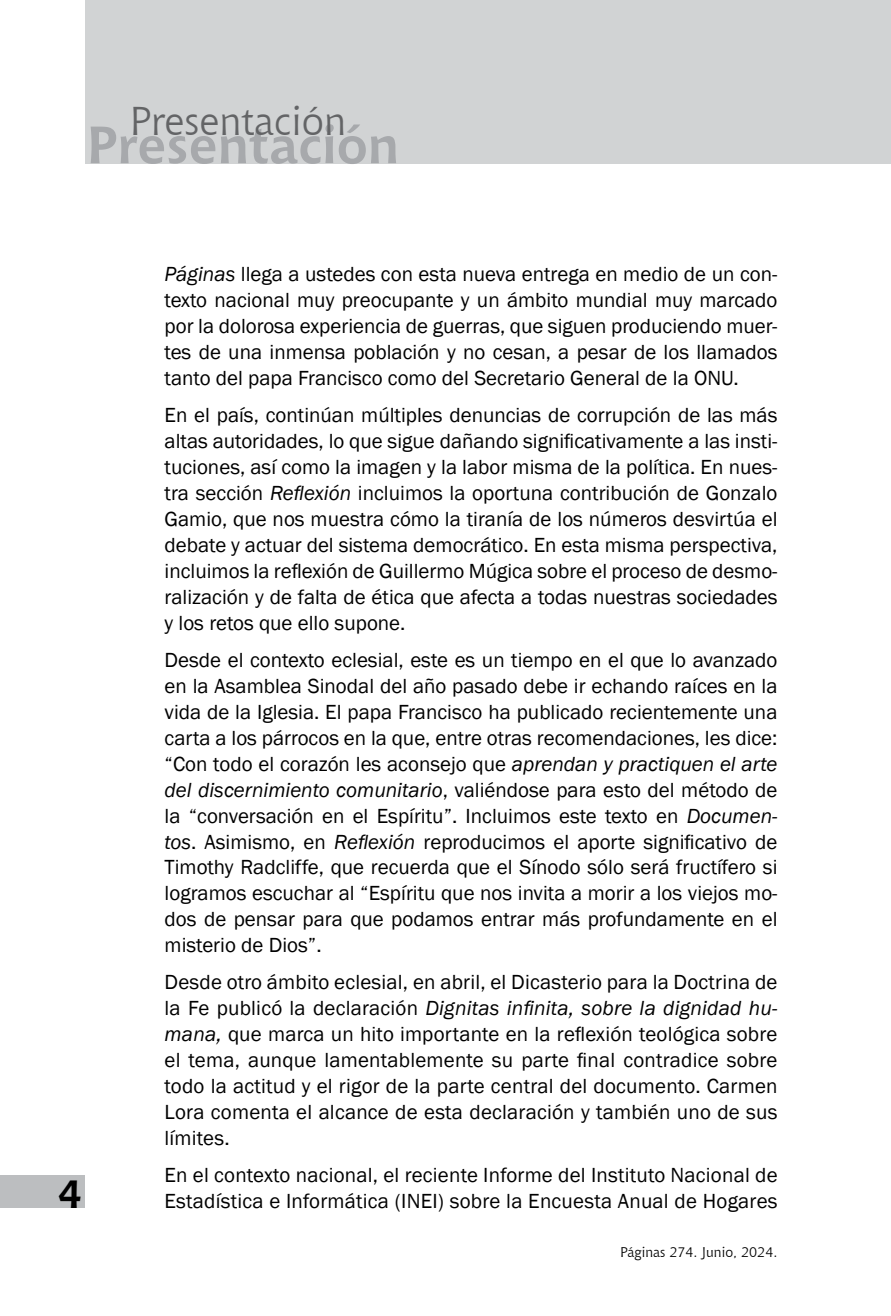
<style>
.page{position:relative;width:891px;height:1316px;background:#fff}
.page>*{position:absolute;margin:0;border:0;box-sizing:border-box;transform-origin:0 0}
.t1{font:700 52px "Chianti BT";letter-spacing:.005em;color:#a7a9ac}
.t2{font:40px "Chianti BT";color:#636466}
.t3{font:700 40px "Chianti BT";color:#000}
.t4{font:21px/26px "Franklin Gothic";color:#000;text-align:justify}
.t5{font:14px "Chianti BT";color:#000}
.s1{font-style:italic}
</style>
<div class="page">
<div style="left:0;top:1175px;width:85px;height:32px;background:#bcbec0"></div>
<div style="left:85px;top:0;width:805px;height:163px;background:#d1d3d4"></div>
<h2 class="t2" style="left:130px;top:94px;width:218px">Presentación</h2>
<h1 class="t1" style="left:86px;top:108px;width:314px">Presentación</h1>
<h2 class="t3" style="left:58px;top:1165px;width:26px">4</h2>
<p class="t4" style="left:164px;top:262px;width:614px"><span class="s1">Páginas</span> llega a ustedes con esta nueva entrega en medio de un con&shy;texto nacional muy preocupante y un ámbito mundial muy marcado por la dolorosa experiencia de guerras, que siguen produciendo muer&shy;tes de una inmensa población y no cesan, a pesar de los llamados tanto del papa Francisco como del Secretario General de la ONU.</p>
<p class="t4" style="left:164px;top:403px;width:614px">En el país, continúan múltiples denuncias de corrupción de las más altas autoridades, lo que sigue dañando significativamente a las insti&shy;tuciones, así como la imagen y la labor misma de la política. En nues&shy;tra sección <span class="s1">Reflexión</span> incluimos la oportuna contribución de Gonzalo Gamio, que nos muestra cómo la tiranía de los números desvirtúa el debate y actuar del sistema democrático. En esta misma perspectiva, incluimos la reflexión de Guillermo Múgica sobre el proceso de desmo&shy;ralización y de falta de ética que afecta a todas nuestras sociedades y los retos que ello supone.</p>
<p class="t4" style="left:164px;top:647px;width:614px">Desde el contexto eclesial, este es un tiempo en el que lo avanzado en la Asamblea Sinodal del año pasado debe ir echando raíces en la vida de la Iglesia. El papa Francisco ha publicado recientemente una carta a los párrocos en la que, entre otras recomendaciones, les dice: “Con todo el corazón les aconsejo que <span class="s1">aprendan y practiquen el arte del discernimiento comunitario</span>, valiéndose para esto del método de la “conversación en el Espíritu”. Incluimos este texto en <span class="s1">Documen&shy;tos</span>. Asimismo, en <span class="s1">Reflexión</span> reproducimos el aporte significativo de Timothy Radcliffe, que recuerda que el Sínodo sólo será fructífero si logramos escuchar al “Espíritu que nos invita a morir a los viejos mo&shy;dos de pensar para que podamos entrar más profundamente en el misterio de Dios”.</p>
<p class="t4" style="left:164px;top:969px;width:614px">Desde otro ámbito eclesial, en abril, el Dicasterio para la Doctrina de la Fe publicó la declaración <span class="s1">Dignitas infinita, sobre la dignidad hu&shy;mana,</span> que marca un hito importante en la reflexión teológica sobre el tema, aunque lamentablemente su parte final contradice sobre todo la actitud y el rigor de la parte central del documento. Carmen Lora comenta el alcance de esta declaración y también uno de sus límites.</p>
<p class="t4" style="left:164px;top:1162px;width:614px">En el contexto nacional, el reciente Informe del Instituto Nacional de<br>Estadística e Informática (INEI) sobre la Encuesta Anual de Hogares</p>
<p class="t5" style="left:619px;top:1242px;width:159px">Páginas 274. Junio, 2024.</p>
</div>
